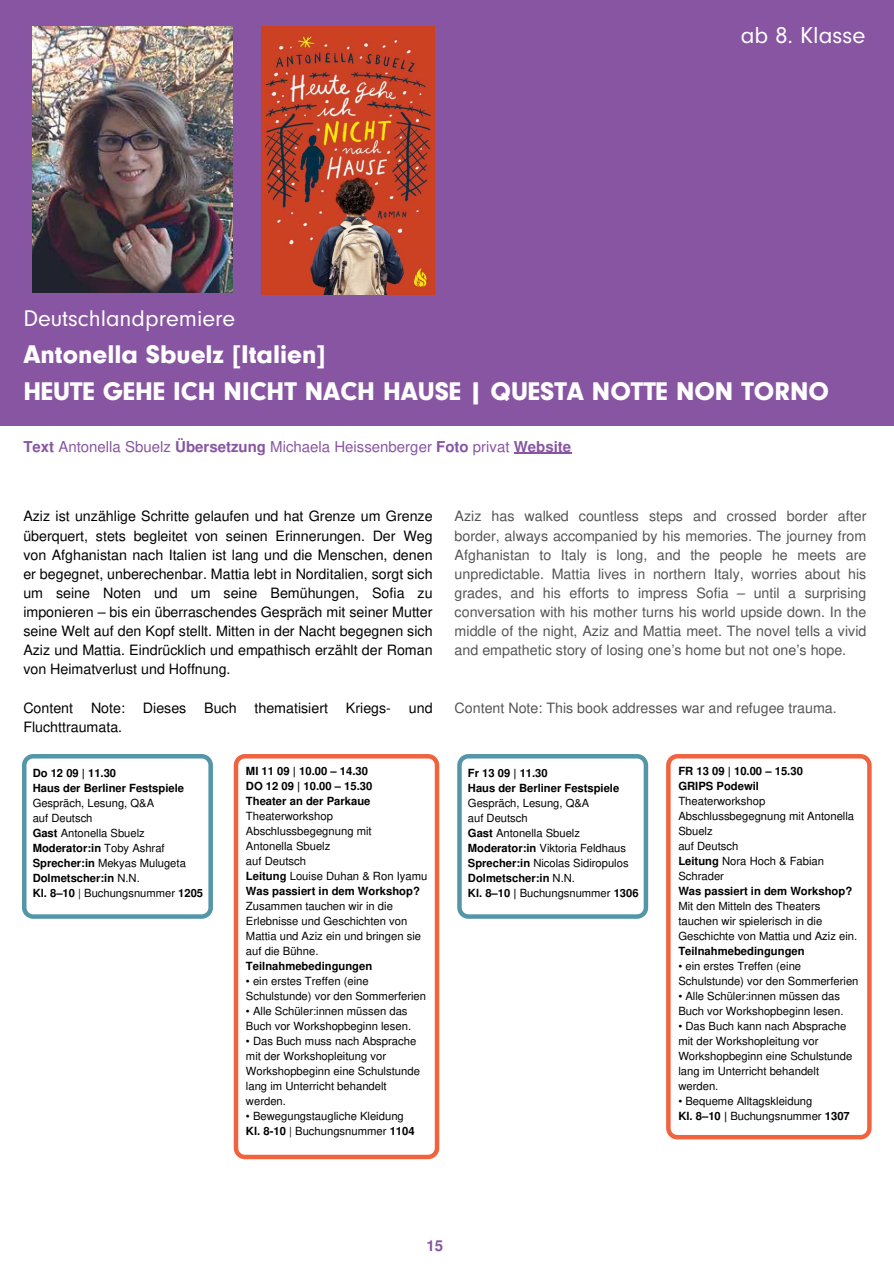
<style>
.page{position:relative;width:894px;height:1264px;background:#fff}
.page>*{position:absolute;margin:0;border:0;box-sizing:border-box;transform-origin:0 0}
.t1{font:900 26.55px/37.2px "Neuzeit Gro";color:#fff}
.t2{font:24px "Neuzeit Gro";color:#fff}
.t3{font:23.55px "Neuzeit Gro";color:#fff}
.t4{font:15px "Nimbus San L";color:#8855a3}
.t5{font:700 15px "Nimbus San L";color:#8855a3}
.t6{font:14.25px/19.2px "Nimbus San L";color:#000;text-align:justify}
.t7{font:14.25px/19.2px "Nimbus San L";color:#545454;text-align:justify}
.t8{font:11.25px/15px "Nimbus San L";color:#000}
.t9{font:700 11.25px/15px "Nimbus San L";color:#000}
.s1{font-weight:700}
</style>
<div class="page">
<svg style="left:22px;top:754px;width:191px;height:164px"></svg>
<svg style="left:234px;top:754px;width:205px;height:405px"></svg>
<svg style="left:457px;top:754px;width:191px;height:164px"></svg>
<div style="left:0;top:0;width:893px;height:426px;background:#8855a3"></div>
<hr style="left:513px;top:453px;width:58px;height:1px;background:#8855a3">
<img style="left:33px;top:27px;width:199px;height:265px">
<img style="left:261px;top:27px;width:173px;height:267px">
<svg style="left:666px;top:754px;width:205px;height:384px"></svg>
<h2 class="t2" style="left:740px;top:22px;width:126px">ab 8. Klasse</h2>
<h3 class="t3" style="left:23px;top:306px;width:213px">Deutschlandpremiere</h3>
<h1 class="t1" style="left:23px;top:336px;width:807px">Antonella Sbuelz [Italien]<br>HEUTE GEHE ICH NICHT NACH HAUSE | QUESTA NOTTE NON TORNO</h1>
<h3 class="t4" style="left:23px;top:435px;width:549px"><span class="s1">Text</span> Antonella Sbuelz <span class="s1">Übersetzung</span> Michaela Heissenberger <span class="s1">Foto</span> privat <span class="s1">Website</span></h3>
<p class="t6" style="left:23px;top:506px;width:410px">Aziz ist unzählige Schritte gelaufen und hat Grenze um Grenze überquert, stets begleitet von seinen Erinnerungen. Der Weg von Afghanistan nach Italien ist lang und die Menschen, denen er begegnet, unberechenbar. Mattia lebt in Norditalien, sorgt sich um seine Noten und um seine Bemühungen, Sofia zu imponieren – bis ein überraschendes Gespräch mit seiner Mutter seine Welt auf den Kopf stellt. Mitten in der Nacht begegnen sich Aziz und Mattia. Eindrücklich und empathisch erzählt der Roman von Heimatverlust und Hoffnung.</p>
<p class="t6" style="left:23px;top:697px;width:51px">Content</p>
<p class="t6" style="left:91px;top:697px;width:35px">Note:</p>
<p class="t6" style="left:143px;top:697px;width:45px">Dieses</p>
<p class="t6" style="left:204px;top:697px;width:34px">Buch</p>
<p class="t6" style="left:254px;top:697px;width:75px">thematisiert</p>
<p class="t6" style="left:346px;top:697px;width:47px">Kriegs-</p>
<p class="t6" style="left:409px;top:697px;width:25px">und</p>
<p class="t6" style="left:23px;top:716px;width:100px">Fluchttraumata.</p>
<p class="t9" style="left:33px;top:765px;width:153px">Do 12 09 | 11.30<br>Haus der Berliner Festspiele</p>
<p class="t8" style="left:33px;top:795px;width:172px">Gespräch, Lesung, Q&amp;A<br>auf Deutsch<br><span class="s1">Gast</span> Antonella Sbuelz<br><span class="s1">Moderator:in</span> Toby Ashraf<br><span class="s1">Sprecher:in</span> Mekyas Mulugeta<br><span class="s1">Dolmetscher:in</span> N.N.<br><span class="s1">Kl. 8–10</span> | Buchungsnummer <span class="s1">1205</span></p>
<p class="t9" style="left:246px;top:763px;width:128px">MI 11 09 | 10.00 – 14.30<br>DO 12 09 | 10.00 – 15.30<br>Theater an der Parkaue</p>
<p class="t8" style="left:246px;top:808px;width:183px">Theaterworkshop<br>Abschlussbegegnung mit<br>Antonella Sbuelz<br>auf Deutsch<br><span class="s1">Leitung</span> Louise Duhan &amp; Ron Iyamu<br><span class="s1">Was passiert in dem Workshop?</span></p>
<p class="t8" style="left:246px;top:898px;width:177px">Zusammen tauchen wir in die<br>Erlebnisse und Geschichten von<br>Mattia und Aziz ein und bringen sie auf die Bühne.</p>
<p class="t9" style="left:246px;top:958px;width:128px">Teilnahmebedingungen</p>
<p class="t8" style="left:246px;top:973px;width:182px">• ein erstes Treffen (eine<br>Schulstunde) vor den Sommerferien</p>
<p class="t8" style="left:246px;top:1003px;width:167px">• Alle Schüler:innen müssen das<br>Buch vor Workshopbeginn lesen.</p>
<p class="t8" style="left:246px;top:1033px;width:175px">• Das Buch muss nach Absprache mit der Workshopleitung vor<br>Workshopbeginn eine Schulstunde lang im Unterricht behandelt werden.</p>
<p class="t8" style="left:246px;top:1108px;width:170px">• Bewegungstaugliche Kleidung<br><span class="s1">Kl. 8-10</span> | Buchungsnummer <span class="s1">1104</span></p>
<p class="t7" style="left:454px;top:506px;width:413px">Aziz has walked countless steps and crossed border after border, always accompanied by his memories. The journey from Afghanistan to Italy is long, and the people he meets are unpredictable. Mattia lives in northern Italy, worries about his grades, and his efforts to impress Sofia – until a surprising conversation with his mother turns his world upside down. In the middle of the night, Aziz and Mattia meet. The novel tells a vivid and empathetic story of losing one’s home but not one’s hope.</p>
<p class="t7" style="left:454px;top:697px;width:383px">Content Note: This book addresses war and refugee trauma.</p>
<p class="t9" style="left:468px;top:765px;width:153px">Fr 13 09 | 11.30<br>Haus der Berliner Festspiele</p>
<p class="t8" style="left:468px;top:795px;width:172px">Gespräch, Lesung, Q&amp;A<br>auf Deutsch<br><span class="s1">Gast</span> Antonella Sbuelz<br><span class="s1">Moderator:in</span> Viktoria Feldhaus<br><span class="s1">Sprecher:in</span> Nicolas Sidiropulos<br><span class="s1">Dolmetscher:in</span> N.N.<br><span class="s1">Kl. 8–10 |</span> Buchungsnummer <span class="s1">1306</span></p>
<p class="t9" style="left:678px;top:763px;width:126px">FR 13 09 | 10.00 – 15.30<br>GRIPS Podewil</p>
<p class="t8" style="left:678px;top:793px;width:177px">Theaterworkshop<br>Abschlussbegegnung mit Antonella<br>Sbuelz<br>auf Deutsch<br><span class="s1">Leitung</span> Nora Hoch &amp; Fabian<br>Schrader</p>
<p class="t9" style="left:678px;top:883px;width:175px">Was passiert in dem Workshop?</p>
<p class="t8" style="left:678px;top:898px;width:180px">Mit den Mitteln des Theaters tauchen wir spielerisch in die<br>Geschichte von Mattia und Aziz ein.</p>
<p class="t9" style="left:678px;top:943px;width:128px">Teilnahmebedingungen</p>
<p class="t8" style="left:678px;top:958px;width:182px">• ein erstes Treffen (eine<br>Schulstunde) vor den Sommerferien</p>
<p class="t8" style="left:678px;top:988px;width:167px">• Alle Schüler:innen müssen das<br>Buch vor Workshopbeginn lesen.</p>
<p class="t8" style="left:678px;top:1018px;width:175px">• Das Buch kann nach Absprache mit der Workshopleitung vor<br>Workshopbeginn eine Schulstunde lang im Unterricht behandelt werden.</p>
<p class="t8" style="left:678px;top:1093px;width:173px">• Bequeme Alltagskleidung<br><span class="s1">Kl. 8–10 |</span> Buchungsnummer <span class="s1">1307</span></p>
<h3 class="t5" style="left:426px;top:1234px;width:18px">15</h3>
</div>
